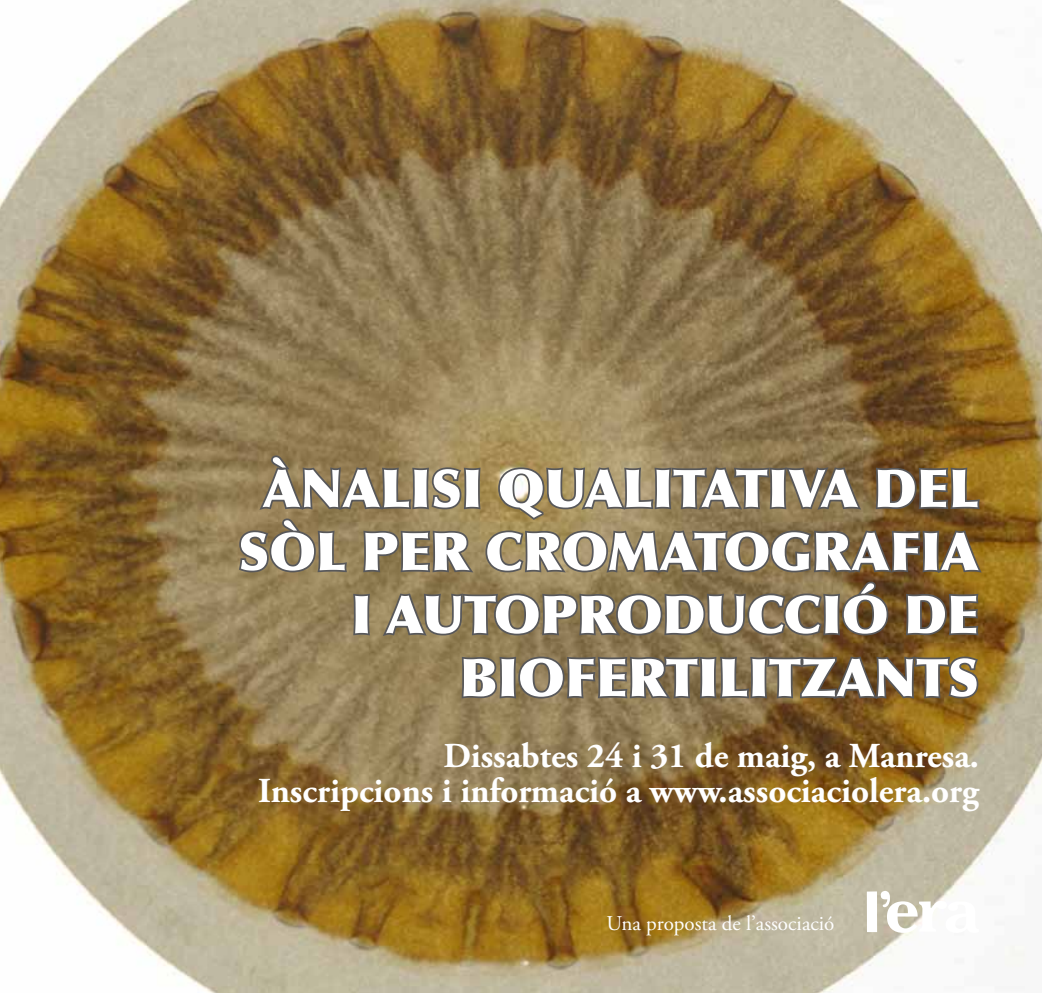
<style>
.page{position:relative;width:1042px;height:993px;background:#fff}
.page>*{position:absolute;margin:0;border:0;box-sizing:border-box;transform-origin:0 0}
.t1{font:900 52.5px/63px "Optima";color:#fff;text-align:right}
.t2{font:700 35px/35px "Adobe Garamond Pro";color:#fff;text-align:right}
.t3{font:21px "Adobe Garamond Pro";color:#fff}
</style>
<div class="page">
<img style="left:0;top:0;width:1042px;height:992px">
<svg style="left:237px;top:295px;width:748px;height:406px;background:#87734e"></svg>
<svg style="left:867px;top:890px;width:140px;height:57px"></svg>
<h1 class="t1" style="left:238px;top:457px;width:742px">ÀNALISI QUALITATIva DEL<br>SÒL PER CROMATOGRAFIA<br>I AUTOPRODUCCIÓ DE<br>BIOFERTILITZANTS</h1>
<p class="t2" style="left:258px;top:739px;width:722px">Dissabtes 24 i 31 de maig, a Manresa.<br>Inscripcions i informació a www.associaciolera.org</p>
<p class="t3" style="left:606px;top:910px;width:229px">Una proposta de l’associació</p>
</div>
